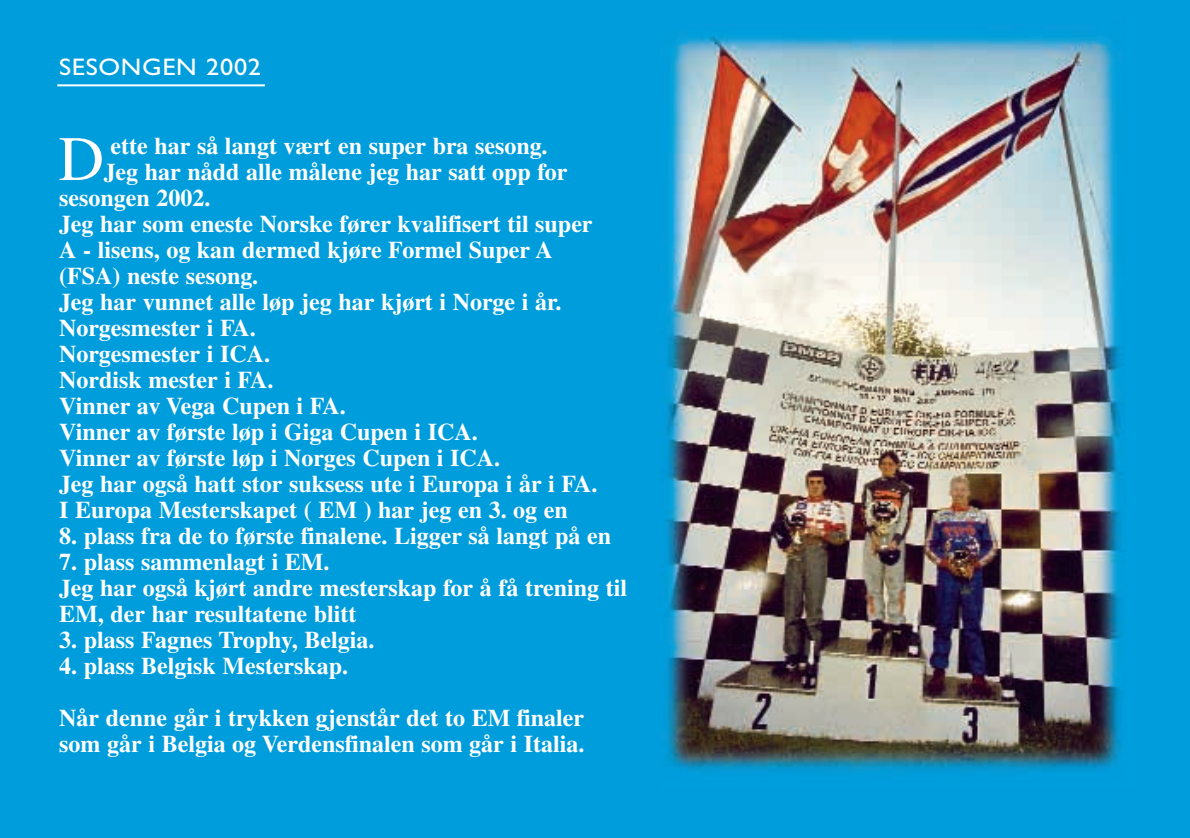
<style>
.page{position:relative;width:1190px;height:838px;background:#009ddc}
.page>*{position:absolute;margin:0;border:0;box-sizing:border-box;transform-origin:0 0}
.t1{font:63.2px "Times";color:#fff}
.t2{font:700 24px/26px "Times";color:#fff}
.t3{font:24px "Gill Sans";letter-spacing:.025em;color:#fff;scale:1.1 1}
</style>
<div class="page">
<img style="left:665px;top:34px;width:458px;height:737px">
<hr style="left:57px;top:84px;width:208px;height:2px;background:#fff">
<p class="t3" style="left:59px;top:59px;width:185px">SESONGEN 2002</p>
<h1 class="t1" style="left:58px;top:137px;width:47px">D</h1>
<p class="t2" style="left:111px;top:135px;width:438px">ette har så langt vært en super bra sesong.</p>
<p class="t2" style="left:104px;top:161px;width:465px">Jeg har nådd alle målene jeg har satt opp for</p>
<p class="t2" style="left:59px;top:187px;width:153px">sesongen 2002.</p>
<p class="t2" style="left:59px;top:213px;width:535px">Jeg har som eneste Norske fører kvalifisert til super</p>
<p class="t2" style="left:59px;top:239px;width:495px">A - lisens, og kan dermed kjøre Formel Super A</p>
<p class="t2" style="left:59px;top:265px;width:200px">(FSA) neste sesong.</p>
<p class="t2" style="left:59px;top:291px;width:504px">Jeg har vunnet alle løp jeg har kjørt i Norge i år.</p>
<p class="t2" style="left:59px;top:317px;width:198px">Norgesmester i FA.</p>
<p class="t2" style="left:59px;top:343px;width:212px">Norgesmester i ICA.</p>
<p class="t2" style="left:59px;top:369px;width:216px">Nordisk mester i FA.</p>
<p class="t2" style="left:59px;top:395px;width:288px">Vinner av Vega Cupen i FA.</p>
<p class="t2" style="left:59px;top:421px;width:420px">Vinner av første løp i Giga Cupen i ICA.</p>
<p class="t2" style="left:59px;top:447px;width:442px">Vinner av første løp i Norges Cupen i ICA.</p>
<p class="t2" style="left:59px;top:473px;width:540px">Jeg har også hatt stor suksess ute i Europa i år i FA.</p>
<p class="t2" style="left:59px;top:499px;width:510px">I Europa Mesterskapet ( EM ) har jeg en 3. og en</p>
<p class="t2" style="left:59px;top:525px;width:553px">8. plass fra de to første finalene. Ligger så langt på en</p>
<p class="t2" style="left:59px;top:551px;width:569px">7. plass sammenlagt i EM.<br>Jeg har også kjørt andre mesterskap for å få trening til<br>EM, der har resultatene blitt</p>
<p class="t2" style="left:59px;top:629px;width:317px">3. plass Fagnes Trophy, Belgia.</p>
<p class="t2" style="left:59px;top:642px;width:527px;line-height:52px">4. plass Belgisk Mesterskap.<br>Når denne går i trykken gjenstår det to EM finaler</p>
<p class="t2" style="left:59px;top:733px;width:527px">som går i Belgia og Verdensfinalen som går i Italia.</p>
</div>
